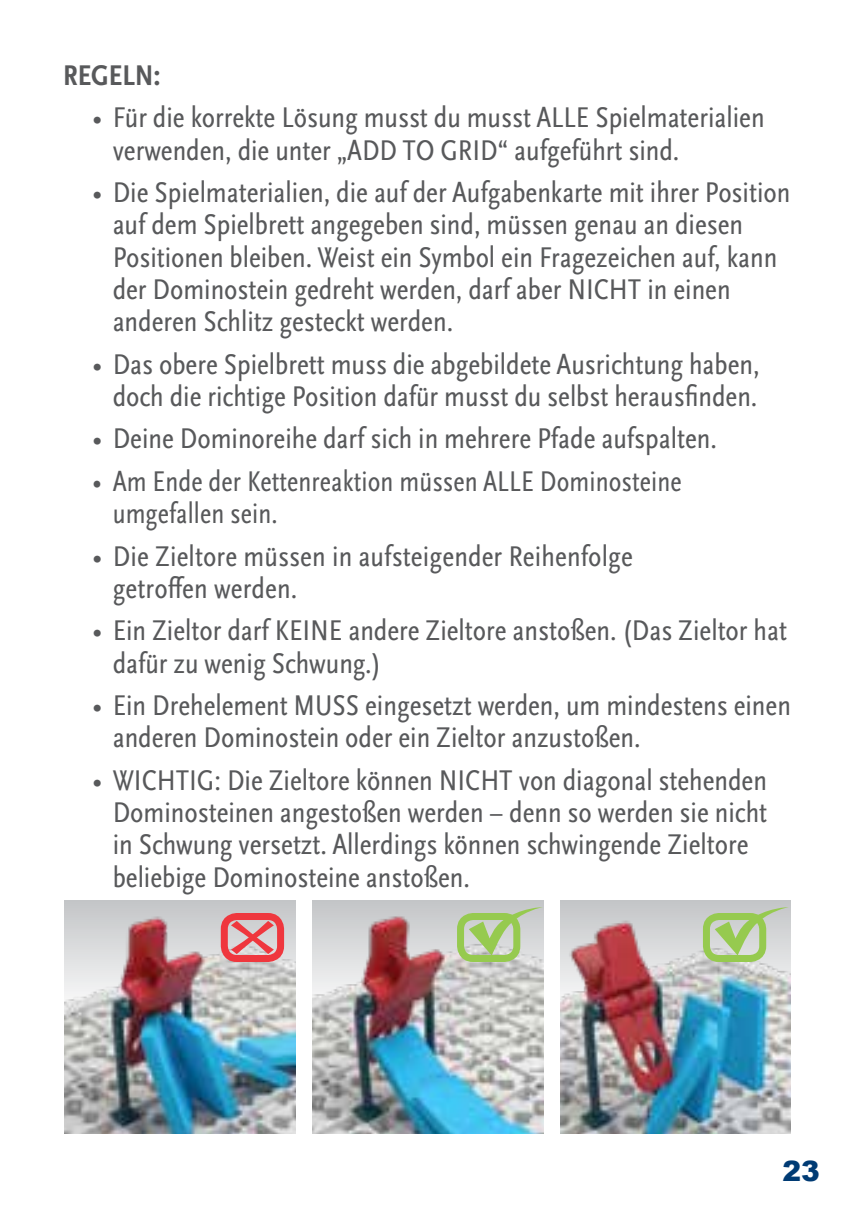
<style>
.page{position:relative;width:854px;height:1211px;background:#fff}
.page>*{position:absolute;margin:0;border:0;box-sizing:border-box;transform-origin:0 0}
.t1{font:condensed 29.75px/32.2px "Scala Sans OT";color:#58595b}
.t2{font:condensed 29.75px/32.2px "Scala Sans OT";color:#58595b;scale:.95 1}
.t3{font:700 condensed 29.75px "Scala Sans OT";color:#58595b}
.t4{font:900 28px "Arial";color:#003b74}
</style>
<div class="page">
<img style="left:65px;top:900px;width:230px;height:233px">
<div style="left:221px;top:913px;width:63px;height:49px;border:7px solid #ef373e;border-radius:13px"></div>
<svg style="left:231px;top:920px;width:43px;height:34px"></svg>
<img style="left:313px;top:900px;width:230px;height:233px">
<div style="left:457px;top:913px;width:63px;height:49px;border:7px solid #96ca4f;border-radius:13px"></div>
<svg style="left:468px;top:907px;width:74px;height:48px;background:#bccfa4"></svg>
<img style="left:560px;top:900px;width:230px;height:233px">
<div style="left:702px;top:913px;width:64px;height:49px;border:7px solid #96ca4f;border-radius:13px"></div>
<svg style="left:714px;top:907px;width:74px;height:48px;background:#bcd0a5"></svg>
<p class="t3" style="left:63px;top:59px;width:99px">REGELN:</p>
<p class="t1" style="left:113px;top:102px;width:653px;text-indent:-20px">• Für die korrekte Lösung musst du musst ALLE Spielmaterialien verwenden, die unter „ADD TO GRID“ aufgeführt sind.</p>
<p class="t1" style="left:113px;top:177px;width:679px;text-indent:-20px">• Die Spielmaterialien, die auf der Aufgabenkarte mit ihrer Position auf dem Spielbrett angegeben sind, müssen genau an diesen Positionen bleiben. Weist ein Symbol ein Fragezeichen auf, kann der Dominostein gedreht werden, darf aber NICHT in einen anderen Schlitz gesteckt werden.</p>
<p class="t1" style="left:93px;top:348px;width:668px;text-align:center">• Das obere Spielbrett muss die abgebildete Ausrichtung haben, doch die richtige Position dafür musst du selbst herausfinden.</p>
<p class="t1" style="left:93px;top:423px;width:625px">• Deine Dominoreihe darf sich in mehrere Pfade aufspalten.</p>
<p class="t2" style="left:113px;top:465px;width:600px;text-indent:-20px">• Am Ende der Kettenreaktion müssen ALLE Dominosteine umgefallen sein.</p>
<p class="t1" style="left:113px;top:540px;width:521px;text-indent:-20px">• Die Zieltore müssen in aufsteigender Reihenfolge getroffen werden.</p>
<p class="t1" style="left:113px;top:615px;width:675px;text-indent:-20px">• Ein Zieltor darf KEINE andere Zieltore anstoßen. (Das Zieltor hat dafür zu wenig Schwung.)</p>
<p class="t1" style="left:113px;top:689px;width:679px;text-indent:-20px">• Ein Drehelement MUSS eingesetzt werden, um mindestens einen anderen Dominostein oder ein Zieltor anzustoßen.</p>
<p class="t1" style="left:113px;top:764px;width:655px;text-indent:-20px">• WICHTIG: Die Zieltore können NICHT von diagonal stehenden Dominosteinen angestoßen werden – denn so werden sie nicht in Schwung versetzt. Allerdings können schwingende Zieltore beliebige Dominosteine anstoßen.</p>
<p class="t4" style="left:782px;top:1150px;width:39px">23</p>
</div>
